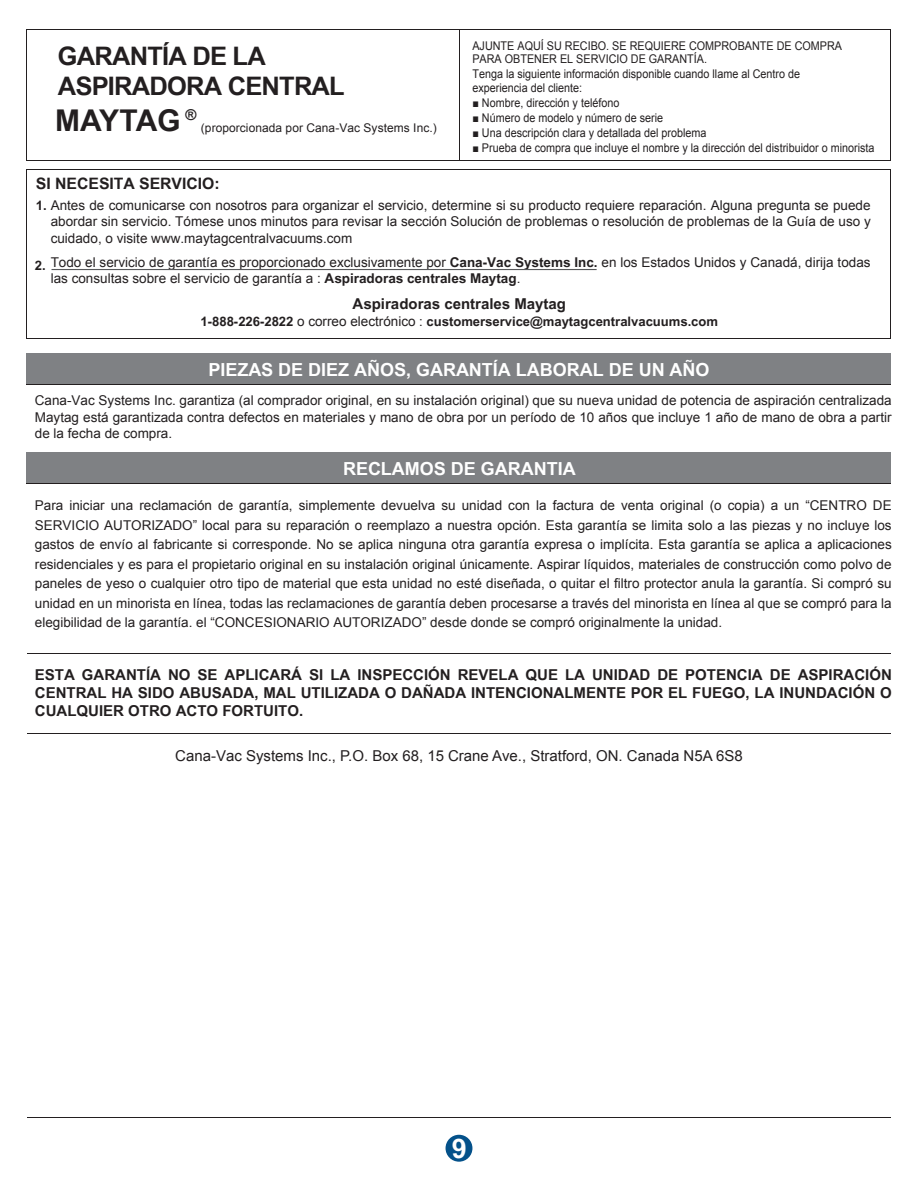
<style>
.page{position:relative;width:918px;height:1188px;background:#fff}
.page>*{position:absolute;margin:0;border:0;box-sizing:border-box;transform-origin:0 0}
.t1{font:700 30px "Arial";letter-spacing:.005em;color:#231f20}
.t2{font:700 27px "Arial";color:#fff}
.t3{font:700 25.5px/30.6px "Arial";letter-spacing:-.03em;color:#231f20}
.t4{font:700 18px "Arial";color:#fff}
.t5{font:700 15.75px "Arial";color:#231f20}
.t6{font:700 15px/18px "Arial";color:#231f20;text-align:justify}
.t7{font:15px "Arial";color:#231f20}
.t8{font:13.5px/19.5px "Arial";color:#231f20;text-align:justify}
.t9{font:700 13.05px "Arial";color:#231f20}
.t10{font:12px/13.5px "Arial";color:#231f20;scale:.9 1}
.t11{font:12px "Arial";color:#231f20}
.s1{font-weight:700;font-size:13.05px}
.s2{font-weight:700}
.s3{font-weight:400;font-size:13.5px}
.s4{font-weight:400}
</style>
<div class="page">
<svg style="left:445px;top:1134px;width:28px;height:27px"></svg>
<div style="left:446px;top:1135px;width:26px;height:27px;background:#04518a;border-radius:50%"></div>
<hr style="left:27px;top:1117px;width:864px;height:1px;background:#231f20">
<div style="left:27px;top:353px;width:864px;height:31px;background:#7f8184"></div>
<hr style="left:27px;top:30px;width:1px;height:130px;background:#231f20">
<hr style="left:459px;top:30px;width:1px;height:131px;background:#231f20">
<hr style="left:891px;top:30px;width:1px;height:130px;background:#231f20">
<hr style="left:27px;top:30px;width:864px;height:1px;background:#231f20">
<hr style="left:27px;top:160px;width:864px;height:1px;background:#231f20">
<hr style="left:27px;top:170px;width:1px;height:168px;background:#231f20">
<hr style="left:891px;top:170px;width:1px;height:168px;background:#231f20">
<hr style="left:27px;top:169px;width:864px;height:1px;background:#231f20">
<hr style="left:27px;top:338px;width:864px;height:1px;background:#231f20">
<hr style="left:27px;top:384px;width:864px;height:1px;background:#231f20">
<hr style="left:27px;top:653px;width:864px;height:1px;background:#231f20">
<div style="left:27px;top:452px;width:864px;height:32px;background:#7f8184"></div>
<hr style="left:27px;top:483px;width:864px;height:1px;background:#231f20">
<hr style="left:27px;top:733px;width:864px;height:1px;background:#231f20">
<hr style="left:52px;top:269px;width:545px;height:1px;background:#57585a">
<h3 class="t3" style="left:58px;top:40px;width:288px">GARANTÍA DE LA<br>ASPIRADORA CENTRAL</h3>
<p class="t11" style="left:201px;top:120px;width:237px">(proporcionada por Cana-Vac Systems Inc.)</p>
<h1 class="t1" style="left:55px;top:103px;width:143px">MAYTAG <sup>®</sup></h1>
<p class="t5" style="left:36px;top:175px;width:185px">SI NECESITA SERVICIO:</p>
<p class="t10" style="left:472px;top:39px;width:412px">AJUNTE AQUÍ SU RECIBO. SE REQUIERE COMPROBANTE DE COMPRA<br>PARA OBTENER EL SERVICIO DE GARANTÍA.</p>
<p class="t10" style="left:472px;top:68px;width:366px">Tenga la siguiente información disponible cuando llame al Centro de experiencia del cliente:</p>
<p class="t10" style="left:472px;top:96px;width:165px">■ Nombre, dirección y teléfono</p>
<p class="t10" style="left:472px;top:111px;width:213px">■ Número de modelo y número de serie</p>
<p class="t10" style="left:472px;top:126px;width:262px">■ Una descripción clara y detallada del problema</p>
<p class="t10" style="left:472px;top:141px;width:448px">■ Prueba de compra que incluye el nombre y la dirección del distribuidor o minorista</p>
<p class="t8" style="left:36px;top:195px;width:836px"><span class="s1">1.</span> Antes de comunicarse con nosotros para organizar el servicio, determine si su producto requiere reparación. Alguna pregunta se puede</p>
<p class="t8" style="left:51px;top:213px;width:822px;line-height:16.5px">abordar sin servicio. Tómese unos minutos para revisar la sección Solución de problemas o resolución de problemas de la Guía de uso y cuidado, o visite www.maytagcentralvacuums.com</p>
<p class="t8" style="left:51px;top:254px;width:821px;line-height:16.5px">Todo el servicio de garantía es proporcionado exclusivamente por <span class="s2">Cana-Vac Systems Inc.</span> en los Estados Unidos y Canadá, dirija todas las consultas sobre el servicio de garantía a : <span class="s2">Aspiradoras centrales Maytag</span>.</p>
<p class="t9" style="left:35px;top:257px;width:12px">2.</p>
<p class="t6" style="left:353px;top:295px;width:215px">Aspiradoras centrales Maytag</p>
<p class="t9" style="left:201px;top:313px;width:519px">1-888-226-2822 <span class="s3">o correo electrónico</span> <span class="s4">:</span> customerservice@maytagcentralvacuums.com</p>
<h3 class="t4" style="left:208px;top:359px;width:503px">PIEZAS DE DIEZ AÑOS, GARANTÍA LABORAL DE UN AÑO</h3>
<p class="t8" style="left:35px;top:392px;width:858px;line-height:16.5px">Cana-Vac Systems Inc. garantiza (al comprador original, en su instalación original) que su nueva unidad de potencia de aspiración centralizada Maytag está garantizada contra defectos en materiales y mano de obra por un período de 10 años que incluye 1 año de mano de obra a partir de la fecha de compra.</p>
<h3 class="t4" style="left:343px;top:458px;width:234px">RECLAMOS DE GARANTIA</h3>
<p class="t8" style="left:35px;top:496px;width:858px">Para iniciar una reclamación de garantía, simplemente devuelva su unidad con la factura de venta original (o copia) a un “CENTRO DE SERVICIO AUTORIZADO” local para su reparación o reemplazo a nuestra opción. Esta garantía se limita solo a las piezas y no incluye los gastos de envío al fabricante si corresponde. No se aplica ninguna otra garantía expresa o implícita. Esta garantía se aplica a aplicaciones residenciales y es para el propietario original en su instalación original únicamente. Aspirar líquidos, materiales de construcción como polvo de paneles de yeso o cualquier otro tipo de material que esta unidad no esté diseñada, o quitar el filtro protector anula la garantía. Si compró su unidad en un minorista en línea, todas las reclamaciones de garantía deben procesarse a través del minorista en línea al que se compró para la elegibilidad de la garantía. el “CONCESIONARIO AUTORIZADO” desde donde se compró originalmente la unidad.</p>
<p class="t6" style="left:35px;top:665px;width:858px">ESTA GARANTÍA NO SE APLICARÁ SI LA INSPECCIÓN REVELA QUE LA UNIDAD DE POTENCIA DE ASPIRACIÓN CENTRAL HA SIDO ABUSADA, MAL UTILIZADA O DAÑADA INTENCIONALMENTE POR EL FUEGO, LA INUNDACIÓN O CUALQUIER OTRO ACTO FORTUITO.</p>
<p class="t7" style="left:175px;top:746px;width:569px">Cana-Vac Systems Inc., P.O. Box 68, 15 Crane Ave., Stratford, ON. Canada N5A 6S8</p>
<h2 class="t2" style="left:452px;top:1133px;width:17px">9</h2>
</div>
